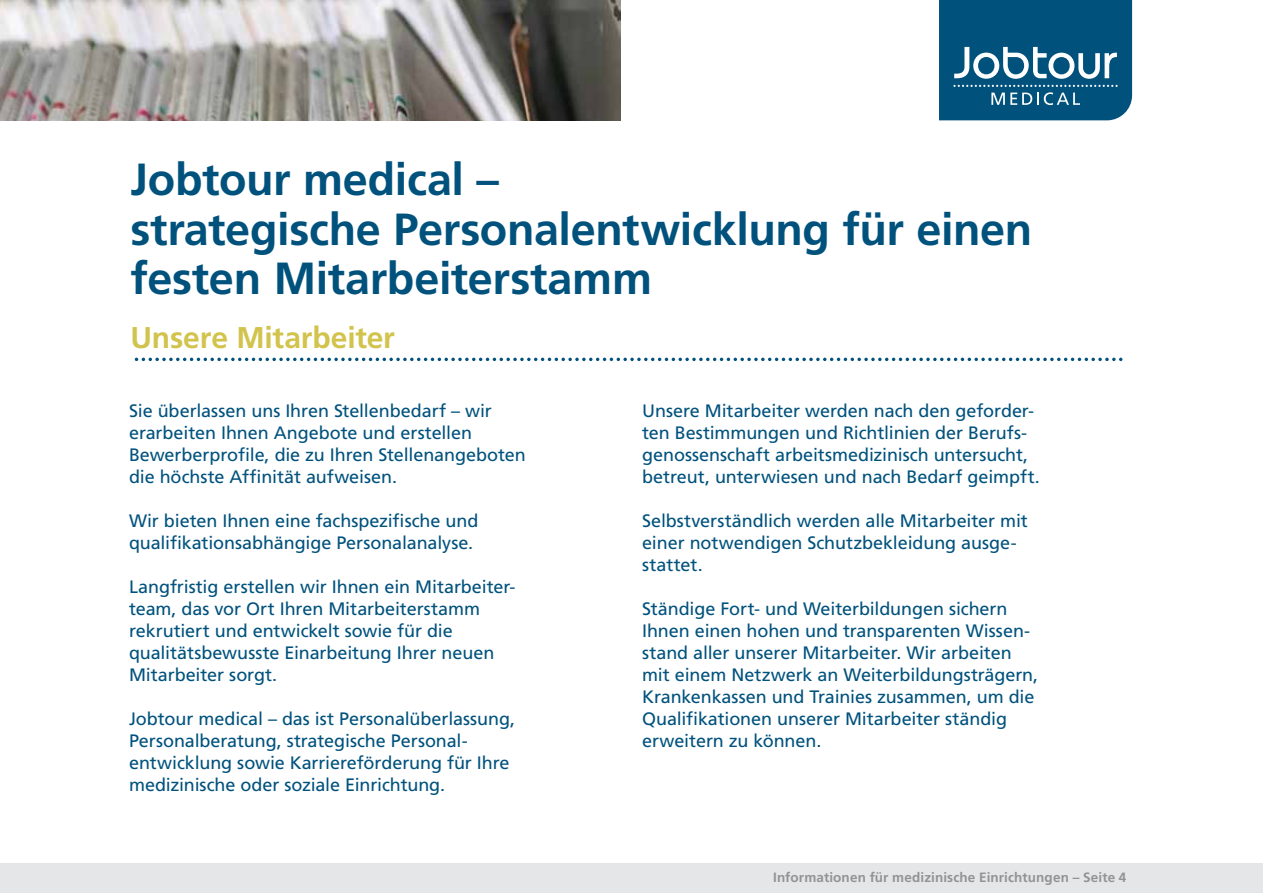
<style>
.page{position:relative;width:1263px;height:893px;background:#fff}
.page>*{position:absolute;margin:0;border:0;box-sizing:border-box;transform-origin:0 0}
.t1{font:700 45px/49.5px "Frutiger";letter-spacing:-.01em;color:#00527d}
.t2{font:700 30px "Frutiger";letter-spacing:-.005em;color:#d2c34d}
.t3{font:18px/22px "Frutiger";letter-spacing:-.005em;color:#00527d}
.t4{font:700 13.5px "Frutiger";letter-spacing:.01em;color:#929395}
</style>
<div class="page">
<div style="left:0;top:863px;width:1263px;height:30px;background:#e5e6e7"></div>
<img style="left:0;top:0;width:621px;height:120px">
<svg style="left:939px;top:0;width:193px;height:120px;background:#1a638a"></svg>
<svg style="left:135px;top:358px;width:987px;height:3px"></svg>
<h1 class="t1" style="left:131px;top:154px;width:903px">Jobtour medical –<br>strategische Personalentwicklung für einen festen Mitarbeiterstamm</h1>
<h2 class="t2" style="left:130px;top:319px;width:266px">Unsere Mitarbeiter</h2>
<p class="t3" style="left:129px;top:399px;width:398px">Sie überlassen uns Ihren Stellenbedarf – wir erarbeiten Ihnen Angebote und erstellen Bewerberprofile, die zu Ihren Stellenangeboten die höchste Affinität aufweisen.</p>
<p class="t3" style="left:129px;top:509px;width:351px">Wir bieten Ihnen eine fachspezifische und qualifikationsabhängige Personalanalyse.</p>
<p class="t3" style="left:129px;top:575px;width:388px">Langfristig erstellen wir Ihnen ein Mitarbeiter&shy;team, das vor Ort Ihren Mitarbeiterstamm rekrutiert und entwickelt sowie für die qualitätsbewusste Einarbeitung Ihrer neuen Mitarbeiter sorgt.</p>
<p class="t3" style="left:129px;top:708px;width:388px">Jobtour medical – das ist Personalüberlassung, Personalberatung, strategische Personal&shy;entwicklung sowie Karriereförderung für Ihre medizinische oder soziale Einrichtung.</p>
<p class="t3" style="left:642px;top:399px;width:399px">Unsere Mitarbeiter werden nach den geforder&shy;ten Bestimmungen und Richtlinien der Berufs&shy;genossenschaft arbeitsmedizinisch untersucht, betreut, unterwiesen und nach Bedarf geimpft.</p>
<p class="t3" style="left:642px;top:509px;width:387px">Selbstverständlich werden alle Mitarbeiter mit einer notwendigen Schutzbekleidung ausge&shy;stattet.</p>
<p class="t3" style="left:642px;top:598px;width:398px">Ständige Fort- und Weiterbildungen sichern Ihnen einen hohen und transparenten Wissen&shy;stand aller unserer Mitarbeiter. Wir arbeiten mit einem Netzwerk an Weiterbildungsträgern, Krankenkassen und Trainies zusammen, um die Qualifikationen unserer Mitarbeiter ständig erweitern zu können.</p>
<p class="t4" style="left:773px;top:870px;width:355px">Informationen für medizinische Einrichtungen – Seite 4</p>
</div>
